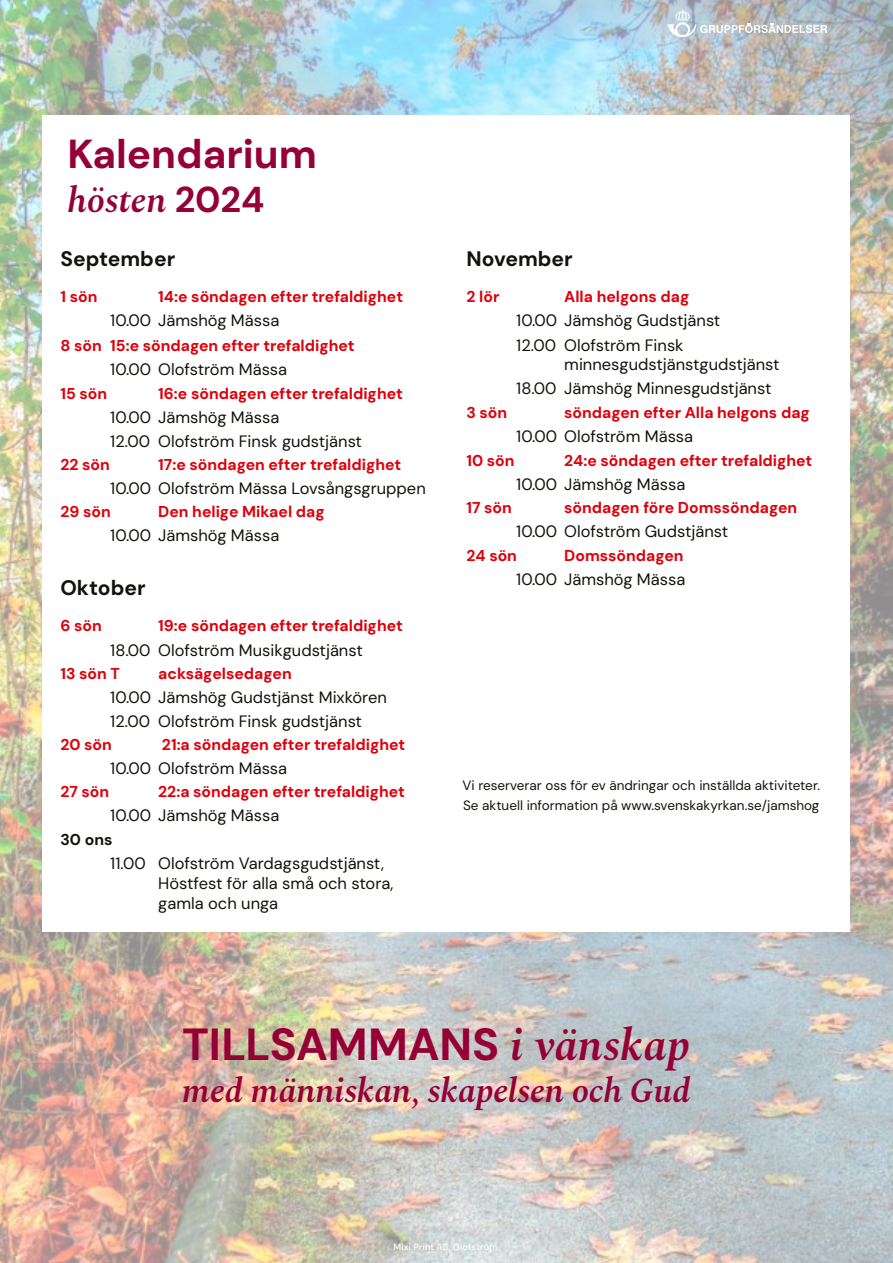
<style>
.page{position:relative;width:893px;height:1263px;background:#fff}
.page>*{position:absolute;margin:0;border:0;box-sizing:border-box;transform-origin:0 0}
.t1{font:700 45px "DM Sans 18 pt";letter-spacing:-.005em;color:#950036}
.t2{font:700 40.5px "DM Sans 18 pt";color:#950036}
.t3{font:italic 600 36px "Spectral";color:#950036}
.t4{font:italic 600 34.5px "Spectral";letter-spacing:-.01em;color:#950036}
.t5{font:700 21px "DM Sans 18 pt";color:#13120d}
.t6{font:16.5px/19.8px "DM Sans 18 pt";color:#13120d}
.t7{font:700 15.75px "DM Sans 18 pt";color:#de000c}
.t8{font:700 15.75px "DM Sans 18 pt";color:#13120d}
.t9{font:13.5px "DM Sans 18 pt";color:#13120d}
.t10{font:500 9px "DM Sans 18 pt";letter-spacing:.03em;color:#fff}
.s1{font-family:"DM Sans 18 pt";font-weight:700;font-style:normal}
.s2{font-family:"Spectral";font-weight:600;font-style:italic}
</style>
<div class="page">
<img style="left:0;top:0;width:893px;height:1263px">
<div style="left:43px;top:115px;width:807px;height:816px;background:#fff"></div>
<svg style="left:667px;top:9px;width:160px;height:28px;background:#c0c6ca"></svg>
<p class="t2" style="left:68px;top:129px;width:251px">Kalendarium</p>
<p class="t3" style="left:68px;top:174px;width:198px">hösten <span class="s1">2024</span></p>
<p class="t5" style="left:60px;top:246px;width:116px">September</p>
<p class="t7" style="left:60px;top:287px;width:38px">1 sön</p>
<p class="t7" style="left:158px;top:287px;width:246px">14:e söndagen efter trefaldighet</p>
<p class="t6" style="left:110px;top:311px;width:171px">10.00 Jämshög Mässa</p>
<p class="t7" style="left:60px;top:335px;width:296px">8 sön 15:e söndagen efter trefaldighet</p>
<p class="t6" style="left:110px;top:359px;width:178px">10.00 Olofström Mässa</p>
<p class="t7" style="left:60px;top:383px;width:48px">15 sön</p>
<p class="t7" style="left:158px;top:383px;width:246px">16:e söndagen efter trefaldighet</p>
<p class="t6" style="left:110px;top:407px;width:171px">10.00 Jämshög Mässa</p>
<p class="t6" style="left:110px;top:431px;width:253px">12.00 Olofström Finsk gudstjänst</p>
<p class="t7" style="left:60px;top:454px;width:51px">22 sön</p>
<p class="t7" style="left:158px;top:454px;width:245px">17:e söndagen efter trefaldighet</p>
<p class="t6" style="left:110px;top:478px;width:317px">10.00 Olofström Mässa Lovsångsgruppen</p>
<p class="t7" style="left:60px;top:502px;width:52px">29 sön</p>
<p class="t7" style="left:158px;top:502px;width:168px">Den helige Mikael dag</p>
<p class="t6" style="left:110px;top:525px;width:171px">10.00 Jämshög Mässa</p>
<p class="t5" style="left:60px;top:574px;width:87px">Oktober</p>
<p class="t7" style="left:60px;top:616px;width:43px">6 sön</p>
<p class="t7" style="left:158px;top:616px;width:246px">19:e söndagen efter trefaldighet</p>
<p class="t6" style="left:110px;top:640px;width:254px">18.00 Olofström Musikgudstjänst</p>
<p class="t7" style="left:60px;top:663px;width:61px">13 sön T</p>
<p class="t7" style="left:158px;top:663px;width:135px">acksägelsedagen</p>
<p class="t6" style="left:110px;top:687px;width:278px">10.00 Jämshög Gudstjänst Mixkören</p>
<p class="t6" style="left:110px;top:711px;width:253px">12.00 Olofström Finsk gudstjänst</p>
<p class="t7" style="left:60px;top:734px;width:53px">20 sön</p>
<p class="t7" style="left:162px;top:734px;width:245px">21:a söndagen efter trefaldighet</p>
<p class="t6" style="left:110px;top:758px;width:178px">10.00 Olofström Mässa</p>
<p class="t7" style="left:60px;top:782px;width:50px">27 sön</p>
<p class="t7" style="left:158px;top:782px;width:248px">22:a söndagen efter trefaldighet</p>
<p class="t6" style="left:110px;top:805px;width:171px">10.00 Jämshög Mässa</p>
<p class="t8" style="left:60px;top:830px;width:53px">30 ons</p>
<p class="t6" style="left:158px;top:853px;width:237px;text-indent:-48px">11.00 Olofström Vardagsgudstjänst,<br>Höstfest för alla små och stora, gamla och unga</p>
<p class="t5" style="left:466px;top:246px;width:108px">November</p>
<p class="t7" style="left:466px;top:287px;width:34px">2 lör</p>
<p class="t7" style="left:564px;top:287px;width:127px">Alla helgons dag</p>
<p class="t6" style="left:516px;top:311px;width:206px">10.00 Jämshög Gudstjänst</p>
<p class="t6" style="left:564px;top:335px;width:217px;text-indent:-48px">12.00 Olofström Finsk minnesgudstjänstgudstjänst</p>
<p class="t6" style="left:516px;top:379px;width:257px">18.00 Jämshög Minnesgudstjänst</p>
<p class="t7" style="left:466px;top:403px;width:42px">3 sön</p>
<p class="t7" style="left:564px;top:403px;width:247px">söndagen efter Alla helgons dag</p>
<p class="t6" style="left:516px;top:427px;width:178px">10.00 Olofström Mässa</p>
<p class="t7" style="left:466px;top:450px;width:50px">10 sön</p>
<p class="t7" style="left:564px;top:450px;width:250px">24:e söndagen efter trefaldighet</p>
<p class="t6" style="left:516px;top:474px;width:171px">10.00 Jämshög Mässa</p>
<p class="t7" style="left:466px;top:497px;width:47px">17 sön</p>
<p class="t7" style="left:564px;top:497px;width:235px">söndagen före Domssöndagen</p>
<p class="t6" style="left:516px;top:521px;width:213px">10.00 Olofström Gudstjänst</p>
<p class="t7" style="left:466px;top:545px;width:52px">24 sön</p>
<p class="t7" style="left:564px;top:545px;width:121px">Domssöndagen</p>
<p class="t6" style="left:516px;top:569px;width:171px">10.00 Jämshög Mässa</p>
<p class="t9" style="left:462px;top:777px;width:359px">Vi reserverar oss för ev ändringar och inställda aktiviteter.</p>
<p class="t9" style="left:463px;top:797px;width:358px">Se aktuell information på www.svenskakyrkan.se/jamshog</p>
<p class="t1" style="left:182px;top:1016px;width:510px">TILLSAMMANS <span class="s2">i vänskap</span></p>
<p class="t4" style="left:182px;top:1065px;width:510px">med människan, skapelsen och Gud</p>
<p class="t10" style="left:393px;top:1241px;width:106px">Mixi Print AB, Olofström</p>
</div>
